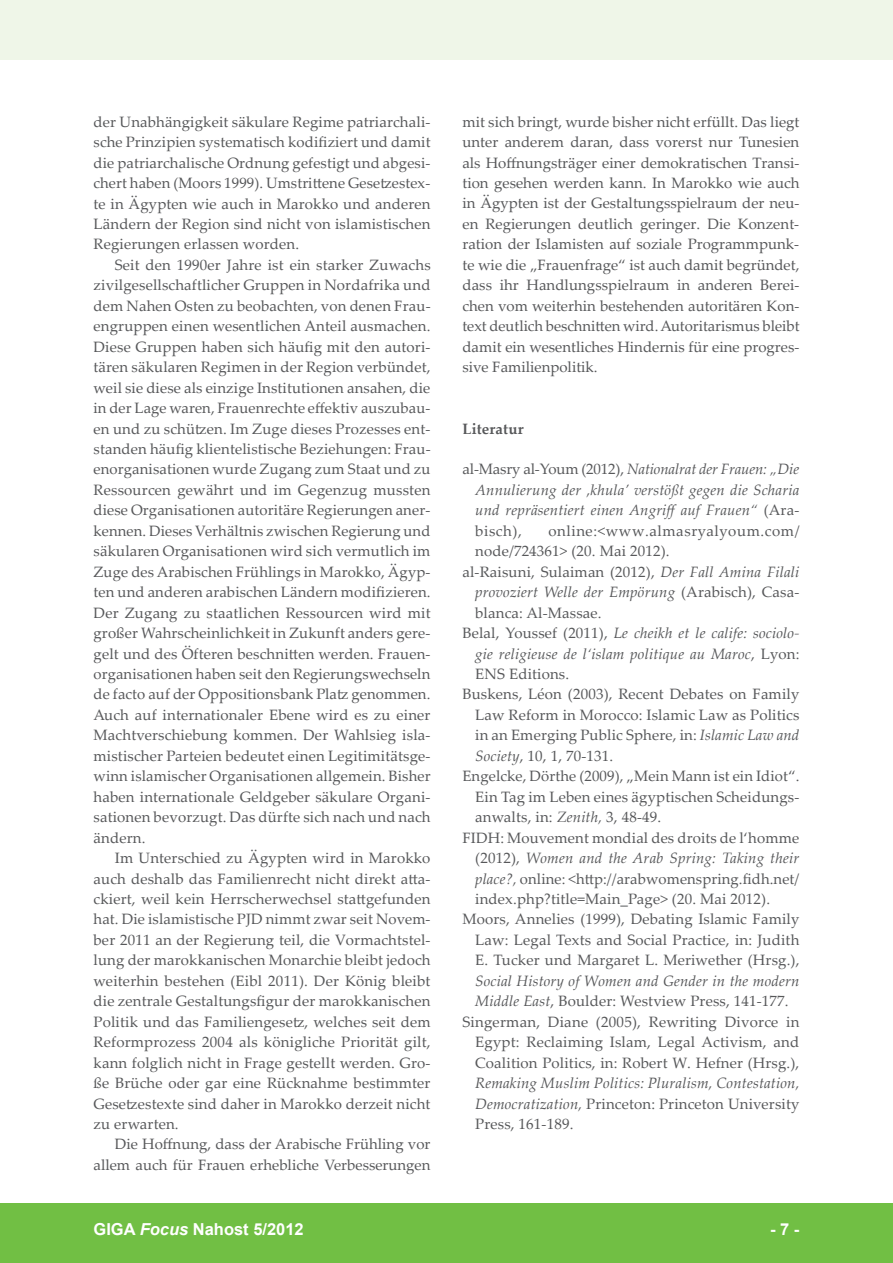
<style>
.page{position:relative;width:893px;height:1263px;background:#fff}
.page>*{position:absolute;margin:0;border:0;box-sizing:border-box;transform-origin:0 0}
.t1{font:700 16.5px "Arial";color:#fff}
.t2{font:15px/20.4px "Palatino Linotype";letter-spacing:.01em;color:#57585a;text-align:justify}
.t3{font:italic 15px/20.4px "Palatino Linotype";letter-spacing:.01em;color:#57585a;text-align:justify}
.t4{font:15px "Palatino Linotype";letter-spacing:.04em;color:#57585a}
.t5{font:700 15px "Palatino Linotype";letter-spacing:.01em;color:#57585a}
.s1{font-style:normal}
.s2{font-style:italic}
</style>
<div class="page">
<div style="left:0;top:1203px;width:893px;height:60px;background:#71bf44"></div>
<div style="left:0;top:0;width:893px;height:60px;background:#eff6e8"></div>
<p class="t2" style="left:94px;top:111px;width:339px">der Unabhängigkeit säkulare Regime patriarchali&shy;sche Prinzipien systematisch kodifiziert und damit die patriarchalische Ordnung gefestigt und abgesi&shy;chert haben (Moors 1999). Umstrittene Gesetzestex&shy;te in Ägypten wie auch in Marokko und anderen Ländern der Region sind nicht von islamistischen Regierungen erlassen worden.</p>
<p class="t2" style="left:94px;top:254px;width:339px;text-indent:21px">Seit den 1990er Jahre ist ein starker Zuwachs zivilgesellschaftlicher Gruppen in Nordafrika und dem Nahen Osten zu beobachten, von denen Frau&shy;engruppen einen wesentlichen Anteil ausmachen.<br>Diese Gruppen haben sich häufig mit den autori&shy;tären säkularen Regimen in der Region verbündet, weil sie diese als einzige Institutionen ansahen, die in der Lage waren, Frauenrechte effektiv auszubau&shy;en und zu schützen. Im Zuge dieses Prozesses ent&shy;standen häufig klientelistische Beziehungen: Frau&shy;enorganisationen wurde Zugang zum Staat und zu Ressourcen gewährt und im Gegenzug mussten diese Organisationen autoritäre Regierungen aner&shy;kennen. Dieses Verhältnis zwischen Regierung und säkularen Organisationen wird sich vermutlich im Zuge des Arabischen Frühlings in Marokko, Ägyp&shy;ten und anderen arabischen Ländern modifizieren.<br>Der Zugang zu staatlichen Ressourcen wird mit großer Wahrscheinlichkeit in Zukunft anders gere&shy;gelt und des Öfteren beschnitten werden. Frauen&shy;organisationen haben seit den Regierungswechseln de facto auf der Oppositionsbank Platz genommen.<br>Auch auf internationaler Ebene wird es zu einer Machtverschiebung kommen. Der Wahlsieg isla&shy;mistischer Parteien bedeutet einen Legitimitätsge&shy;winn islamischer Organisationen allgemein. Bisher haben internationale Geldgeber säkulare Organi&shy;sationen bevorzugt. Das dürfte sich nach und nach ändern.</p>
<p class="t2" style="left:94px;top:847px;width:339px;text-indent:21px">Im Unterschied zu Ägypten wird in Marokko auch deshalb das Familienrecht nicht direkt atta&shy;ckiert, weil kein Herrscherwechsel stattgefunden hat. Die islamistische PJD nimmt zwar seit Novem&shy;ber 2011 an der Regierung teil, die Vormachtstel&shy;lung der marokkanischen Monarchie bleibt jedoch weiterhin bestehen (Eibl 2011). Der König bleibt die zentrale Gestaltungsfigur der marokkanischen Politik und das Familiengesetz, welches seit dem Reformprozess 2004 als königliche Priorität gilt, kann folglich nicht in Frage gestellt werden. Gro&shy;ße Brüche oder gar eine Rücknahme bestimmter Gesetzestexte sind daher in Marokko derzeit nicht zu erwarten.</p>
<p class="t2" style="left:94px;top:1133px;width:338px;text-align:right">Die Hoffnung, dass der Arabische Frühling vor allem auch für Frauen erhebliche Verbesserungen</p>
<p class="t2" style="left:462px;top:111px;width:339px">mit sich bringt, wurde bisher nicht erfüllt. Das liegt unter anderem daran, dass vorerst nur Tunesien als Hoffnungsträger einer demokratischen Transi&shy;tion gesehen werden kann. In Marokko wie auch in Ägypten ist der Gestaltungsspielraum der neu&shy;en Regierungen deutlich geringer. Die Konzent&shy;ration der Islamisten auf soziale Programmpunk&shy;te wie die „Frauenfrage“ ist auch damit begründet, dass ihr Handlungsspielraum in anderen Berei&shy;chen vom weiterhin bestehenden autoritären Kon&shy;text deutlich beschnitten wird. Autoritarismus bleibt damit ein wesentliches Hindernis für eine progres&shy;sive Familienpolitik.</p>
<p class="t5" style="left:462px;top:418px;width:63px">Literatur</p>
<p class="t3" style="left:475px;top:459px;width:326px;text-indent:-13px"><span class="s1">al-Masry al-Youm (2012),</span> Nationalrat der Frauen: „Die Annulierung der ,khula’ verstößt gegen die Scharia und repräsentiert einen Angriff auf Frauen“ <span class="s1">(Ara&shy;bisch),</span></p>
<p class="t4" style="left:548px;top:520px;width:253px">online:&lt;www.almasryalyoum.com/</p>
<p class="t2" style="left:475px;top:540px;width:196px">node/724361&gt; (20. Mai 2012).</p>
<p class="t2" style="left:462px;top:561px;width:338px">al-Raisuni, Sulaiman (2012), <span class="s2">Der Fall Amina Filali</span></p>
<p class="t3" style="left:475px;top:581px;width:325px">provoziert Welle der Empörung <span class="s1">(Arabisch), Casa-</span></p>
<p class="t2" style="left:475px;top:602px;width:128px">blanca: Al-Massae.</p>
<p class="t3" style="left:462px;top:622px;width:338px"><span class="s1">Belal, Youssef (2011),</span> Le cheikh et le calife: sociolo-</p>
<p class="t3" style="left:475px;top:643px;width:326px">gie religieuse de l‘islam politique au Maroc<span class="s1">, Lyon:</span></p>
<p class="t2" style="left:475px;top:663px;width:96px">ENS Editions.</p>
<p class="t2" style="left:462px;top:683px;width:338px">Buskens, Léon (2003), Recent Debates on Family</p>
<p class="t2" style="left:475px;top:704px;width:326px">Law Reform in Morocco: Islamic Law as Politics</p>
<p class="t2" style="left:475px;top:724px;width:326px">in an Emerging Public Sphere, in: <span class="s2">Islamic Law and</span></p>
<p class="t2" style="left:475px;top:745px;width:140px"><span class="s2">Society</span>, 10, 1, 70-131.</p>
<p class="t2" style="left:462px;top:765px;width:338px">Engelcke, Dörthe (2009), „Mein Mann ist ein Idiot“.</p>
<p class="t2" style="left:475px;top:786px;width:326px">Ein Tag im Leben eines ägyptischen Scheidungs-</p>
<p class="t2" style="left:475px;top:806px;width:187px">anwalts, in: <span class="s2">Zenith,</span> 3, 48-49.</p>
<p class="t2" style="left:462px;top:827px;width:338px">FIDH: Mouvement mondial des droits de l‘homme</p>
<p class="t3" style="left:475px;top:847px;width:326px"><span class="s1">(2012),</span> Women and the Arab Spring: Taking their</p>
<p class="t2" style="left:475px;top:868px;width:326px"><span class="s2">place?,</span> online: &lt;http://arabwomenspring.fidh.net/</p>
<p class="t2" style="left:475px;top:888px;width:296px">index.php?title=Main_Page&gt; (20. Mai 2012).</p>
<p class="t2" style="left:462px;top:908px;width:338px">Moors, Annelies (1999), Debating Islamic Family</p>
<p class="t2" style="left:475px;top:929px;width:326px">Law: Legal Texts and Social Practice, in: Judith</p>
<p class="t2" style="left:475px;top:949px;width:326px">E. Tucker und Margaret L. Meriwether (Hrsg.),</p>
<p class="t3" style="left:475px;top:970px;width:326px">Social History of Women and Gender in the modern</p>
<p class="t2" style="left:475px;top:990px;width:315px"><span class="s2">Middle East</span>, Boulder: Westview Press, 141-177.</p>
<p class="t2" style="left:462px;top:1011px;width:339px">Singerman, Diane (2005), Rewriting Divorce in</p>
<p class="t2" style="left:475px;top:1031px;width:326px">Egypt: Reclaiming Islam, Legal Activism, and</p>
<p class="t2" style="left:475px;top:1052px;width:326px">Coalition Politics, in: Robert W. Hefner (Hrsg.),</p>
<p class="t3" style="left:475px;top:1072px;width:326px">Remaking Muslim Politics: Pluralism, Contestation, Democratization, <span class="s1">Princeton: Princeton University Press, 161-189.</span></p>
<p class="t1" style="left:94px;top:1218px;width:212px">GIGA <span class="s2">Focus</span> Nahost 5/2012</p>
<p class="t1" style="left:770px;top:1218px;width:31px">- 7 -</p>
</div>
